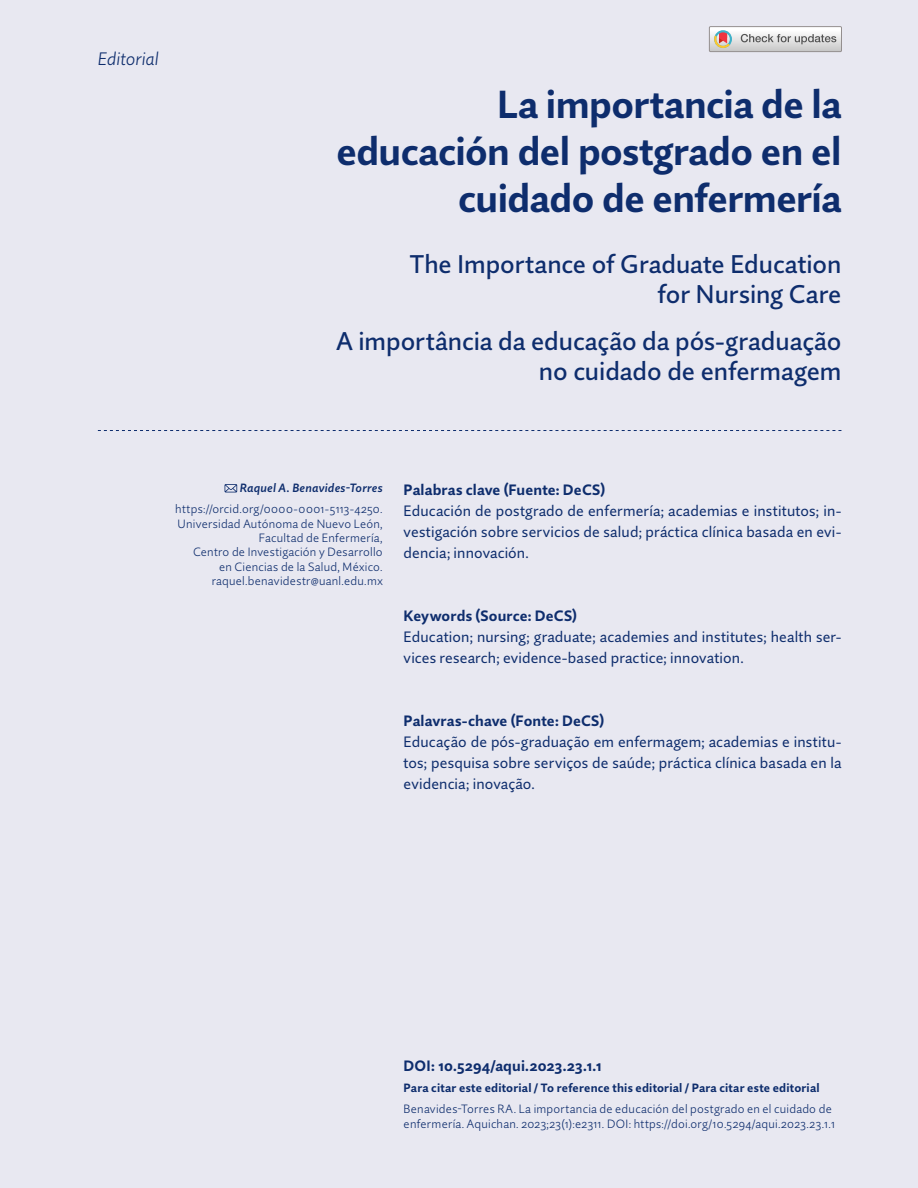
<style>
.page{position:relative;width:918px;height:1188px;background:#e8e8f1}
.page>*{position:absolute;margin:0;border:0;box-sizing:border-box;transform-origin:0 0}
.t1{font:700 39px/46.8px "Quire Sans Pro";letter-spacing:-.01em;color:#0e2d6d;text-align:right}
.t2{font:500 25.5px/30px "Quire Sans Pro";color:#0e2d6d;text-align:right}
.t3{font:italic 300 18px "Quire Sans Pro";letter-spacing:.005em;color:#0e2d6d}
.t4{font:15px/21px "Quire Sans Pro";letter-spacing:.01em;color:#0e2d6d;text-align:justify}
.t5{font:700 15px "Quire Sans Pro";letter-spacing:.01em;color:#0e2d6d}
.t6{font:300 12px/14.4px "Quire Sans Pro";letter-spacing:.02em;color:#0e2d6d;text-align:right}
.t7{font:700 12px "Quire Sans Pro";letter-spacing:.02em;color:#0e2d6d}
.t8{font:italic 600 12px "Quire Sans Pro";letter-spacing:.02em;color:#0e2d6d}
</style>
<div class="page">
<svg style="left:225px;top:484px;width:12px;height:8px"></svg>
<svg style="left:98px;top:430px;width:743px;height:1px"></svg>
<div style="left:709px;top:26px;width:133px;height:26px;border:1px solid #948f8f"></div>
<svg style="left:709px;top:27px;width:132px;height:25px"></svg>
<p class="t3" style="left:98px;top:47px;width:62px">Editorial</p>
<h1 class="t1" style="left:336px;top:80px;width:507px">La importancia de la educación del postgrado en el cuidado de enfermería</h1>
<h2 class="t2" style="left:410px;top:248px;width:433px">The Importance of Graduate Education for Nursing Care</h2>
<h2 class="t2" style="left:337px;top:325px;width:506px">A importância da educação da pós-graduação no cuidado de enfermagem</h2>
<p class="t8" style="left:240px;top:481px;width:144px">Raquel A. Benavides-Torres</p>
<p class="t6" style="left:175px;top:502px;width:209px">https://orcid.org/0000-0001-5113-4250.<br>Universidad Autónoma de Nuevo León, Facultad de Enfermería,<br>Centro de Investigación y Desarrollo<br>en Ciencias de la Salud, México. raquel.benavidestr@uanl.edu.mx</p>
<p class="t5" style="left:404px;top:480px;width:203px">Palabras clave (Fuente: DeCS)</p>
<p class="t4" style="left:404px;top:500px;width:439px">Educación de postgrado de enfermería; academias e institutos; in&shy;vestigación sobre servicios de salud; práctica clínica basada en evi&shy;dencia; innovación.</p>
<p class="t5" style="left:404px;top:606px;width:175px">Keywords (Source: DeCS)</p>
<p class="t4" style="left:404px;top:626px;width:439px">Education; nursing; graduate; academies and institutes; health ser&shy;vices research; evidence-based practice; innovation.</p>
<p class="t5" style="left:404px;top:711px;width:202px">Palavras-chave (Fonte: DeCS)</p>
<p class="t4" style="left:404px;top:731px;width:439px">Educação de pós-graduação em enfermagem; academias e institu&shy;tos; pesquisa sobre serviços de saúde; práctica clínica basada en la evidencia; inovação.</p>
<p class="t5" style="left:404px;top:1056px;width:200px">DOI: 10.5294/aqui.2023.23.1.1</p>
<p class="t7" style="left:404px;top:1080px;width:418px">Para citar este editorial / To reference this editorial / Para citar este editorial</p>
<p class="t6" style="left:404px;top:1101px;width:433px;line-height:15px;text-align:left">Benavides-Torres RA. La importancia de educación del postgrado en el cuidado de enfermería. Aquichan. 2023;23(1):e2311. DOI: https://doi.org/10.5294/aqui.2023.23.1.1</p>
</div>
